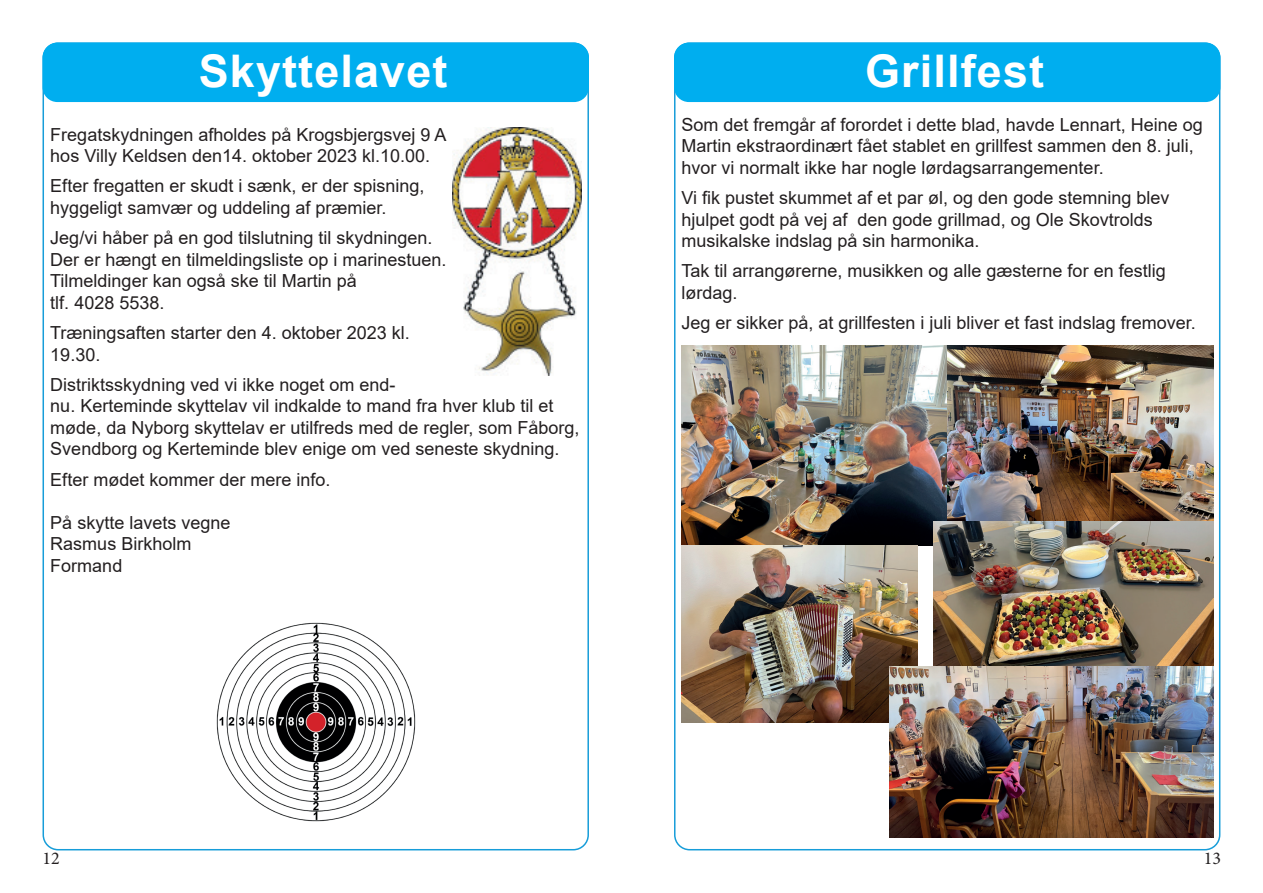
<style>
.page{position:relative;width:1263px;height:893px;background:#fff}
.page>*{position:absolute;margin:0;border:0;box-sizing:border-box;transform-origin:0 0}
.t1{font:700 45px "Arial";letter-spacing:.025em;color:#fff}
.t2{font:18px/21.6px "Arial";color:#231f20}
.t3{font:18px "Minion Pro";color:#231f20}
</style>
<div class="page">
<div style="left:674px;top:43px;width:546px;height:59px;background:#00aeef;border-radius:15px"></div>
<img style="left:681px;top:346px;width:532px;height:199px">
<img style="left:681px;top:545px;width:237px;height:177px">
<img style="left:934px;top:522px;width:279px;height:144px">
<img style="left:890px;top:666px;width:323px;height:171px">
<div style="left:43px;top:43px;width:546px;height:59px;background:#00aeef;border-radius:15px"></div>
<img style="left:452px;top:128px;width:130px;height:248px">
<img style="left:216px;top:622px;width:200px;height:200px">
<h1 class="t1" style="left:199px;top:40px;width:250px">Skyttelavet</h1>
<p class="t2" style="left:50px;top:123px;width:398px">Fregatskydningen afholdes på Krogsbjergsvej 9 A hos Villy Keldsen den14. oktober 2023 kl.10.00.</p>
<p class="t2" style="left:50px;top:175px;width:376px">Efter fregatten er skudt i sænk, er der spisning, hyggeligt samvær og uddeling af præmier.</p>
<p class="t2" style="left:50px;top:227px;width:398px">Jeg/vi håber på en god tilslutning til skydningen.<br>Der er hængt en tilmeldingsliste op i marinestuen.<br>Tilmeldinger kan også ske til Martin på<br>tlf. 4028 5538.</p>
<p class="t2" style="left:50px;top:322px;width:361px">Træningsaften starter den 4. oktober 2023 kl.<br>19.30.</p>
<p class="t2" style="left:50px;top:373px;width:531px">Distriktsskydning ved vi ikke noget om end-<br>nu. Kerteminde skyttelav vil indkalde to mand fra hver klub til et møde, da Nyborg skyttelav er utilfreds med de regler, som Fåborg, Svendborg og Kerteminde blev enige om ved seneste skydning.</p>
<p class="t2" style="left:50px;top:468px;width:282px">Efter mødet kommer der mere info.</p>
<p class="t2" style="left:50px;top:512px;width:182px">På skytte lavets vegne<br>Rasmus Birkholm<br>Formand</p>
<h1 class="t1" style="left:865px;top:40px;width:181px">Grillfest</h1>
<p class="t2" style="left:681px;top:114px;width:523px">Som det fremgår af forordet i dette blad, havde Lennart, Heine og<br>Martin ekstraordinært fået stablet en grillfest sammen den 8. juli, hvor vi normalt ikke har nogle lørdagsarrangementer.</p>
<p class="t2" style="left:681px;top:187px;width:489px">Vi fik pustet skummet af et par øl, og den gode stemning blev hjulpet godt på vej af den gode grillmad, og Ole Skovtrolds musikalske indslag på sin harmonika.</p>
<p class="t2" style="left:681px;top:260px;width:486px">Tak til arrangørerne, musikken og alle gæsterne for en festlig lørdag.</p>
<p class="t2" style="left:681px;top:312px;width:516px">Jeg er sikker på, at grillfesten i juli bliver et fast indslag fremover.</p>
<p class="t3" style="left:43px;top:846px;width:19px">12</p>
<p class="t3" style="left:1204px;top:846px;width:19px">13</p>
</div>
